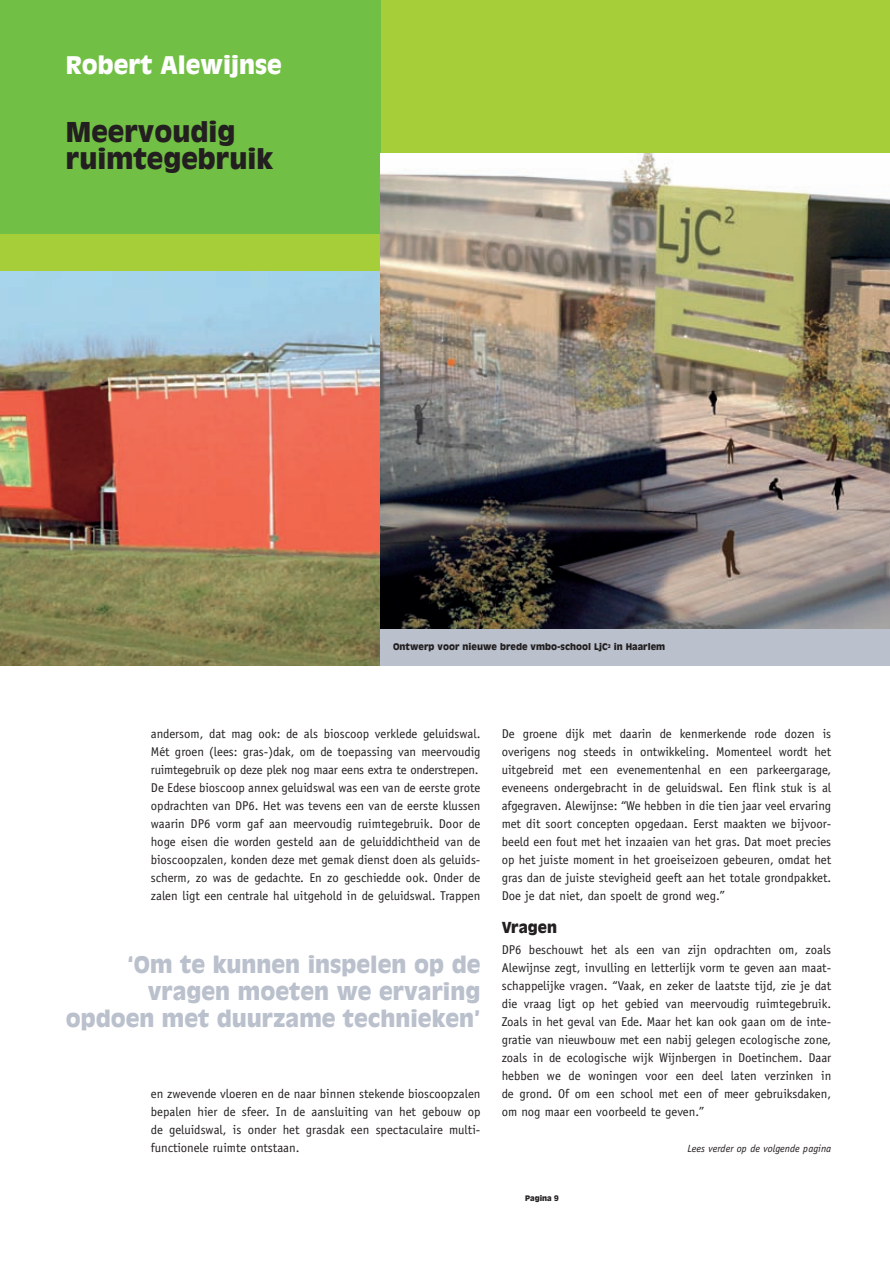
<style>
.page{position:relative;width:890px;height:1263px;background:#fff}
.page>*{position:absolute;margin:0;border:0;box-sizing:border-box;transform-origin:0 0}
.t1{font:900 27px/27px "Antique Olive";color:#231f20}
.t2{font:900 24px "Antique Olive";color:#fff}
.t3{font:900 22.5px/27px "Antique Olive";color:#bac1cd;text-align:right}
.t4{font:900 15px "Antique Olive";color:#231f20}
.t5{font:12.75px/18px "Officina Sans";color:#231f20;text-align:justify}
.t6{font:italic 10.5px "Officina Sans";color:#231f20}
.t7{font:900 9px "Antique Olive";color:#231f20}
.t8{font:900 7.5px "Antique Olive";color:#231f20}
</style>
<div class="page">
<img style="left:0;top:270px;width:381px;height:396px">
<div style="left:0;top:0;width:890px;height:224px;background:#a6ce39"></div>
<div style="left:0;top:0;width:381px;height:234px;background:#71bf44"></div>
<div style="left:0;top:234px;width:396px;height:36px;background:#a6ce39"></div>
<img style="left:381px;top:153px;width:509px;height:477px">
<div style="left:381px;top:630px;width:509px;height:36px;background:#bac1cd"></div>
<h2 class="t2" style="left:66px;top:56px;width:217px">Robert Alewijnse</h2>
<h1 class="t1" style="left:66px;top:120px;width:208px">Meervoudig ruimtegebruik</h1>
<p class="t7" style="left:393px;top:643px;width:274px">Ontwerp voor nieuwe brede vmbo-school LjC<sup>2</sup> in Haarlem</p>
<p class="t5" style="left:151px;top:726px;width:331px;text-align:left">andersom, dat mag ook: de als bioscoop verklede geluidswal.<br>Mét groen (lees: gras-)dak, om de toepassing van meervoudig ruimtegebruik op deze plek nog maar eens extra te onderstrepen.<br>De Edese bioscoop annex geluidswal was een van de eerste grote opdrachten van DP6. Het was tevens een van de eerste klussen waarin DP6 vorm gaf aan meervoudig ruimtegebruik. Door de hoge eisen die worden gesteld aan de geluiddichtheid van de bioscoopzalen, konden deze met gemak dienst doen als geluids&shy;scherm, zo was de gedachte. En zo geschiedde ook. Onder de zalen ligt een centrale hal uitgehold in de geluidswal. Trappen</p>
<h3 class="t3" style="left:66px;top:952px;width:416px">‘Om te kunnen inspelen op de vragen moeten we ervaring opdoen met duurzame technieken’</h3>
<p class="t5" style="left:151px;top:1086px;width:331px">en zwevende vloeren en de naar binnen stekende bioscoopzalen bepalen hier de sfeer. In de aansluiting van het gebouw op de geluidswal, is onder het grasdak een spectaculaire multi&shy;functionele ruimte ontstaan.</p>
<p class="t5" style="left:502px;top:726px;width:331px">De groene dijk met daarin de kenmerkende rode dozen is overigens nog steeds in ontwikkeling. Momenteel wordt het uitgebreid met een evenementenhal en een parkeergarage, eveneens ondergebracht in de geluidswal. Een flink stuk is al afgegraven. Alewijnse: “We hebben in die tien jaar veel ervaring met dit soort concepten opgedaan. Eerst maakten we bijvoor&shy;beeld een fout met het inzaaien van het gras. Dat moet precies op het juiste moment in het groeiseizoen gebeuren, omdat het gras dan de juiste stevigheid geeft aan het totale grondpakket.<br>Doe je dat niet, dan spoelt de grond weg.”</p>
<p class="t4" style="left:502px;top:921px;width:57px">Vragen</p>
<p class="t5" style="left:502px;top:942px;width:331px">DP6 beschouwt het als een van zijn opdrachten om, zoals Alewijnse zegt, invulling en letterlijk vorm te geven aan maat&shy;schappelijke vragen. “Vaak, en zeker de laatste tijd, zie je dat die vraag ligt op het gebied van meervoudig ruimtegebruik.<br>Zoals in het geval van Ede. Maar het kan ook gaan om de inte&shy;gratie van nieuwbouw met een nabij gelegen ecologische zone, zoals in de ecologische wijk Wijnbergen in Doetinchem. Daar hebben we de woningen voor een deel laten verzinken in de grond. Of om een school met een of meer gebruiksdaken, om nog maar een voorbeeld te geven.”</p>
<p class="t8" style="left:525px;top:1195px;width:35px">Pagina 9</p>
<p class="t6" style="left:687px;top:1144px;width:145px">Lees verder op de volgende pagina</p>
</div>
